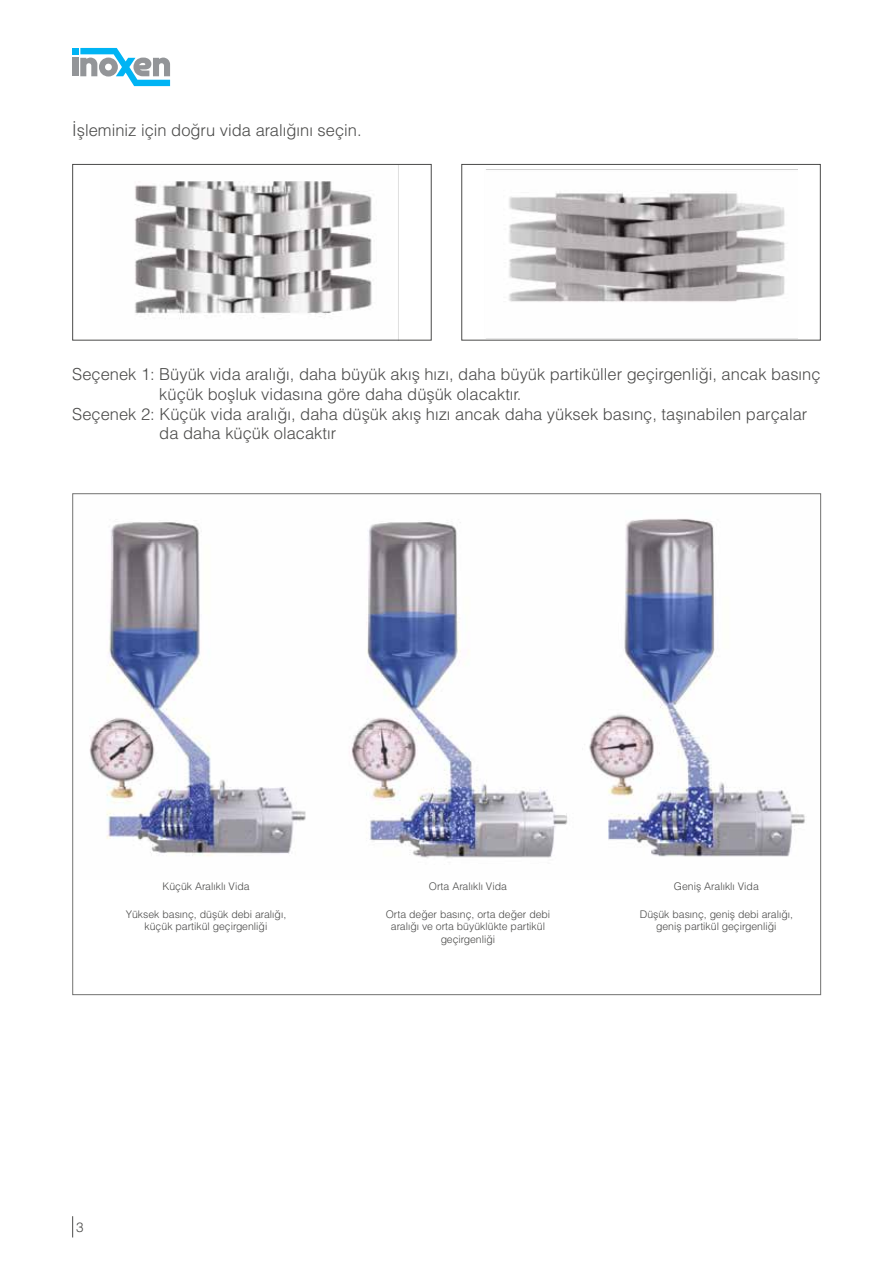
<style>
.page{position:relative;width:893px;height:1263px;background:#fff}
.page>*{position:absolute;margin:0;border:0;box-sizing:border-box;transform-origin:0 0}
.t1{font:16.5px "Helvetica Light Normal Tr";color:#4a4a49}
.t2{font:13.5px "Helvetica Light Normal Tr";color:#4a4a49}
.t3{font:10.5px/12.6px "Helvetica Light Normal Tr";color:#4a4a49;text-align:center}
</style>
<div class="page">
<svg style="left:72px;top:1216px;width:1px;height:21px"></svg>
<svg style="left:72px;top:47px;width:99px;height:40px"></svg>
<img style="left:135px;top:166px;width:264px;height:172px">
<div style="left:72px;top:164px;width:360px;height:176px;border:1px solid #4a4a49"></div>
<img style="left:486px;top:169px;width:312px;height:133px">
<div style="left:461px;top:164px;width:360px;height:176px;border:1px solid #4a4a49"></div>
<img style="left:89px;top:519px;width:716px;height:339px">
<p class="t1" style="left:72px;top:120px;width:291px">İşleminiz için doğru vida aralığını seçin.</p>
<p class="t1" style="left:72px;top:364px;width:750px">Seçenek 1: Büyük vida aralığı, daha büyük akış hızı, daha büyük partiküller geçirgenliği, ancak basınç</p>
<p class="t1" style="left:159px;top:384px;width:364px">küçük boşluk vidasına göre daha düşük olacaktır.</p>
<p class="t1" style="left:72px;top:403px;width:737px">Seçenek 2: Küçük vida aralığı, daha düşük akış hızı ancak daha yüksek basınç, taşınabilen parçalar</p>
<p class="t1" style="left:159px;top:423px;width:178px">da daha küçük olacaktır</p>
<p class="t3" style="left:162px;top:880px;width:89px">Küçük Aralıklı Vida</p>
<p class="t3" style="left:429px;top:880px;width:79px">Orta Aralıklı Vida</p>
<p class="t3" style="left:674px;top:880px;width:86px">Geniş Aralıklı Vida</p>
<p class="t3" style="left:126px;top:907px;width:162px">Yüksek basınç, düşük debi aralığı, küçük partikül geçirgenliği</p>
<p class="t3" style="left:386px;top:907px;width:166px">Orta değer basınç, orta değer debi aralığı ve orta büyüklükte partikül geçirgenliği</p>
<p class="t3" style="left:640px;top:907px;width:155px">Düşük basınç, geniş debi aralığı, geniş partikül geçirgenliği</p>
<p class="t2" style="left:76px;top:1218px;width:9px">3</p>
</div>
